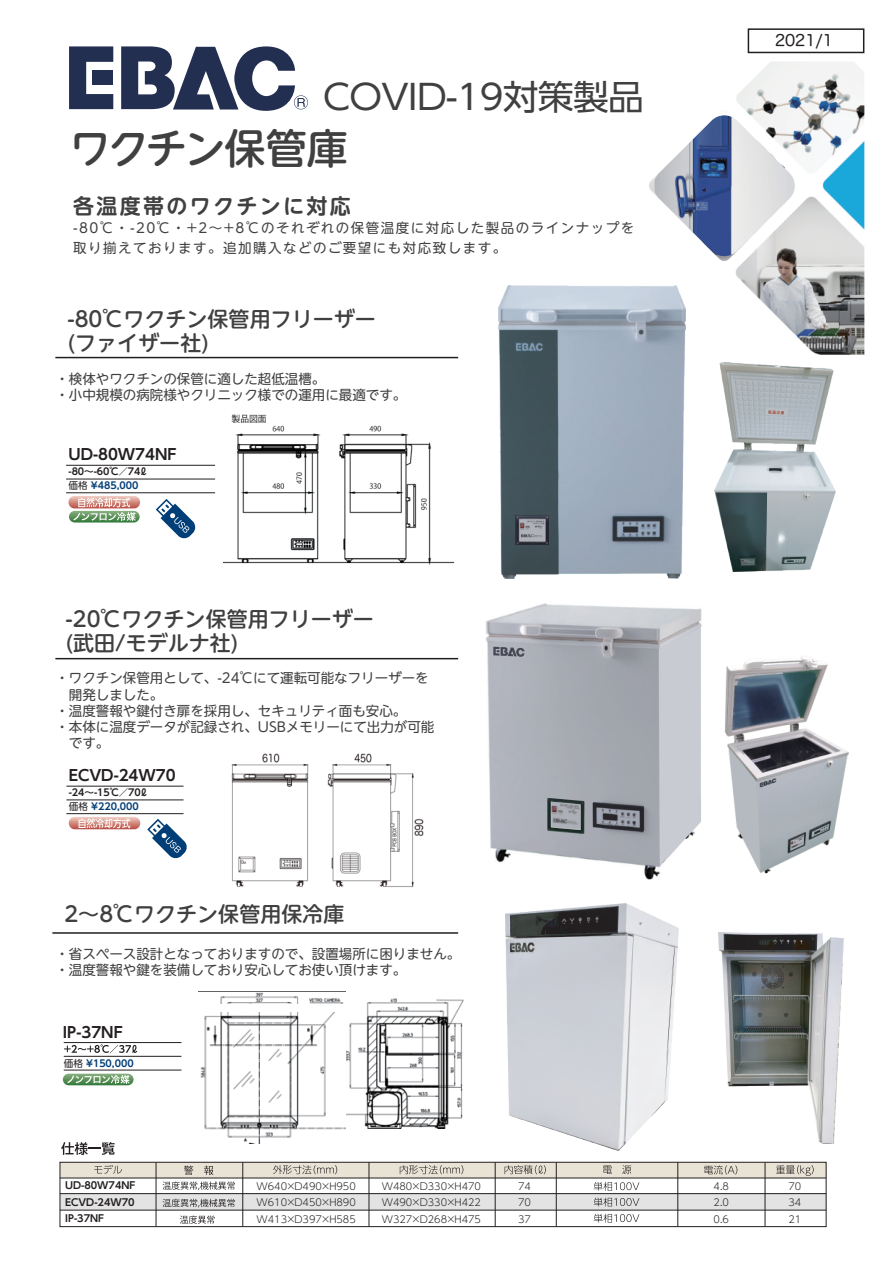
<style>
.page{position:relative;width:896px;height:1263px;background:#fff}
.page>*{position:absolute;margin:0;border:0;box-sizing:border-box;transform-origin:0 0}
.t1{font:500 41.25px "UD Shin M Go Pro";letter-spacing:-.05em;color:#404041}
.t2{font:34.5px "UD Shin Go Pro";letter-spacing:-.02em;color:#404041;scale:1.04 1}
.t3{font:500 21px/24px "UD Shin M Go Pro";color:#404041}
.t4{font:700 21px "UD Shin M Go Pro De";letter-spacing:.11em;color:#404041}
.t5{font:15.45px "Hira Maru Pro N W4";color:#231f20}
.t6{font:700 15px "UD Shin Go Pro De";color:#231f20}
.t7{font:13.5px/16.2px "UD Shin M Go Pro";color:#404041}
.t8{font:13.5px/19.5px "UD Shin M Go Pro";letter-spacing:.11em;color:#404041}
.t9{font:300 9.75px/16.5px "UD Shin Go Pro";color:#231f20;text-align:justify}
.t10{font:700 9.75px/16.5px "UD Shin Go Pro De";color:#231f20;text-align:justify}
.t11{font:700 9.6px/13.8px "UD Shin Go Pro De";color:#231f20}
.t12{font:700 9.6px "UD Shin Go Pro De";color:#003e77}
.s1{font-family:"UD Shin Go Pro";font-weight:400}
.s2{color:#003e77}
.s3{font-family:"UD Shin Go Pro";font-weight:400;color:#231f20}
</style>
<div class="page">
<img style="left:345px;top:998px;width:119px;height:131px">
<img style="left:231px;top:753px;width:193px;height:134px">
<img style="left:486px;top:603px;width:216px;height:277px">
<img style="left:592px;top:802px;width:51px;height:29px">
<svg style="left:659px;top:628px;width:41px;height:237px;background:#cbced4"></svg>
<img style="left:547px;top:798px;width:37px;height:36px">
<svg style="left:493px;top:647px;width:31px;height:10px"></svg>
<img style="left:550px;top:802px;width:30px;height:28px">
<img style="left:649px;top:62px;width:215px;height:293px">
<img style="left:654px;top:115px;width:142px;height:143px">
<svg style="left:69px;top:46px;width:44px;height:63px"></svg>
<div style="left:92px;top:70px;width:21px;height:15px;background:#232f51"></div>
<svg style="left:121px;top:46px;width:187px;height:65px"></svg>
<div style="left:747px;top:28px;width:117px;height:25px;background:#fff;border:2px solid #231f20"></div>
<hr style="left:55px;top:658px;width:403px;height:1px;background:#231f20">
<svg style="left:147px;top:819px;width:40px;height:40px"></svg>
<svg style="left:156px;top:499px;width:40px;height:40px"></svg>
<hr style="left:55px;top:357px;width:403px;height:1px;background:#231f20">
<hr style="left:52px;top:932px;width:406px;height:2px;background:#231f20">
<svg style="left:68px;top:496px;width:72px;height:12px"></svg>
<svg style="left:69px;top:511px;width:70px;height:11px"></svg>
<svg style="left:73px;top:498px;width:63px;height:23px"></svg>
<svg style="left:63px;top:1074px;width:70px;height:11px"></svg>
<svg style="left:67px;top:1075px;width:62px;height:9px"></svg>
<hr style="left:66px;top:465px;width:149px;height:1px;background:#231f20">
<hr style="left:66px;top:479px;width:149px;height:1px;background:#231f20">
<hr style="left:66px;top:492px;width:149px;height:1px;background:#231f20">
<svg style="left:69px;top:817px;width:71px;height:12px"></svg>
<svg style="left:78px;top:818px;width:52px;height:10px"></svg>
<hr style="left:66px;top:786px;width:117px;height:1px;background:#231f20">
<hr style="left:66px;top:800px;width:117px;height:1px;background:#231f20">
<hr style="left:66px;top:813px;width:117px;height:1px;background:#231f20">
<img style="left:498px;top:286px;width:187px;height:293px">
<img style="left:515px;top:516px;width:33px;height:29px">
<hr style="left:64px;top:1042px;width:117px;height:1px;background:#231f20">
<hr style="left:64px;top:1056px;width:117px;height:1px;background:#231f20">
<hr style="left:64px;top:1070px;width:117px;height:1px;background:#231f20">
<svg style="left:64px;top:1044px;width:73px;height:9px"></svg>
<div style="left:60px;top:1193px;width:765px;height:17px;background:#e3e3e3"></div>
<div style="left:60px;top:1162px;width:765px;height:16px;background:#e9e3d6"></div>
<svg style="left:184px;top:1165px;width:9px;height:10px"></svg>
<svg style="left:204px;top:1165px;width:9px;height:10px"></svg>
<svg style="left:162px;top:1181px;width:73px;height:9px"></svg>
<svg style="left:162px;top:1199px;width:73px;height:8px"></svg>
<svg style="left:180px;top:1215px;width:34px;height:9px"></svg>
<hr style="left:60px;top:1178px;width:765px;height:1px;background:#231f20">
<hr style="left:60px;top:1193px;width:765px;height:1px;background:#231f20">
<hr style="left:60px;top:1210px;width:765px;height:1px;background:#231f20">
<div style="left:60px;top:1162px;width:765px;height:65px;border:1px solid #231f20"></div>
<hr style="left:242px;top:1162px;width:1px;height:64px;background:#231f20">
<hr style="left:156px;top:1162px;width:1px;height:64px;background:#231f20">
<hr style="left:368px;top:1162px;width:1px;height:64px;background:#231f20">
<hr style="left:494px;top:1162px;width:1px;height:64px;background:#231f20">
<hr style="left:555px;top:1162px;width:1px;height:64px;background:#231f20">
<hr style="left:764px;top:1162px;width:1px;height:64px;background:#231f20">
<hr style="left:677px;top:1162px;width:1px;height:64px;background:#231f20">
<svg style="left:94px;top:1165px;width:28px;height:9px"></svg>
<svg style="left:273px;top:1165px;width:64px;height:9px"></svg>
<svg style="left:399px;top:1165px;width:64px;height:9px"></svg>
<svg style="left:504px;top:1165px;width:41px;height:9px"></svg>
<svg style="left:603px;top:1165px;width:8px;height:9px"></svg>
<svg style="left:622px;top:1165px;width:9px;height:9px"></svg>
<svg style="left:593px;top:1197px;width:46px;height:9px"></svg>
<svg style="left:593px;top:1182px;width:46px;height:9px"></svg>
<svg style="left:593px;top:1214px;width:46px;height:9px"></svg>
<svg style="left:776px;top:1165px;width:37px;height:11px"></svg>
<svg style="left:61px;top:1142px;width:54px;height:13px"></svg>
<svg style="left:704px;top:1165px;width:33px;height:9px"></svg>
<img style="left:505px;top:904px;width:173px;height:246px">
<img style="left:718px;top:933px;width:124px;height:210px">
<img style="left:223px;top:414px;width:232px;height:151px">
<img style="left:199px;top:991px;width:146px;height:152px">
<img style="left:724px;top:656px;width:125px;height:218px">
<img style="left:714px;top:362px;width:121px;height:210px">
<div style="left:208px;top:1004px;width:135px;height:8px;background:#fff"></div>
<h2 class="t2" style="left:323px;top:69px;width:310px">COVID-19対策製品</h2>
<h1 class="t1" style="left:70px;top:114px;width:280px">ワクチン保管庫</h1>
<h3 class="t4" style="left:73px;top:188px;width:279px">各温度帯のワクチンに対応</h3>
<p class="t8" style="left:73px;top:217px;width:562px">-80℃・-20℃・+2～+8℃のそれぞれの保管温度に対応した製品のラインナップを取り揃えております。追加購入などのご要望にも対応致します。</p>
<h3 class="t3" style="left:67px;top:306px;width:310px">-80℃ワクチン保管用フリーザー(ファイザー社)</h3>
<p class="t7" style="left:55px;top:370px;width:352px">・検体やワクチンの保管に適した超低温槽。<br>・小中規模の病院様やクリニック様での運用に最適です。</p>
<p class="t6" style="left:68px;top:442px;width:110px">UD-80W74NF</p>
<p class="t11" style="left:68px;top:464px;width:81px">-80～-60℃／74ℓ<span class="s1">価格</span> <span class="s2">¥485,000</span></p>
<h3 class="t3" style="left:65px;top:606px;width:310px">-20℃ワクチン保管用フリーザー(武田/モデルナ社)</h3>
<p class="t7" style="left:55px;top:669px;width:380px">・ワクチン保管用として、-24℃にて運転可能なフリーザーを　開発しました。<br>・温度警報や鍵付き扉を採用し、セキュリティ面も安心。<br>・本体に温度データが記録され、USBメモリーにて出力が可能　です。</p>
<p class="t6" style="left:69px;top:763px;width:108px">ECVD-24W70</p>
<p class="t11" style="left:69px;top:785px;width:81px">-24～-15℃／70ℓ<span class="s1">価格</span> <span class="s2">¥220,000</span></p>
<h3 class="t3" style="left:64px;top:901px;width:281px">2～8℃ワクチン保管用保冷庫</h3>
<p class="t7" style="left:55px;top:945px;width:406px">・省スペース設計となっておりますので、設置場所に困りません。・温度警報や鍵を装備しており安心してお使い頂けます。</p>
<p class="t6" style="left:63px;top:1020px;width:61px">IP-37NF</p>
<p class="t12" style="left:64px;top:1055px;width:71px"><span class="s3">価格</span> ¥150,000</p>
<p class="t10" style="left:65px;top:1177px;width:72px">UD-80W74NF ECVD-24W70<br>IP-37NF</p>
<p class="t9" style="left:256px;top:1177px;width:101px">W640×D490×H950<br>W610×D450×H890<br>W413×D397×H585</p>
<p class="t9" style="left:381px;top:1177px;width:101px">W480×D330×H470<br>W490×D330×H422<br>W327×D268×H475</p>
<p class="t9" style="left:518px;top:1177px;width:14px">74<br>70<br>37</p>
<p class="t5" style="left:774px;top:27px;width:59px">2021/1</p>
<p class="t9" style="left:713px;top:1177px;width:17px">4.8<br>2.0<br>0.6</p>
<p class="t9" style="left:788px;top:1177px;width:14px">70<br>34<br>21</p>
</div>
